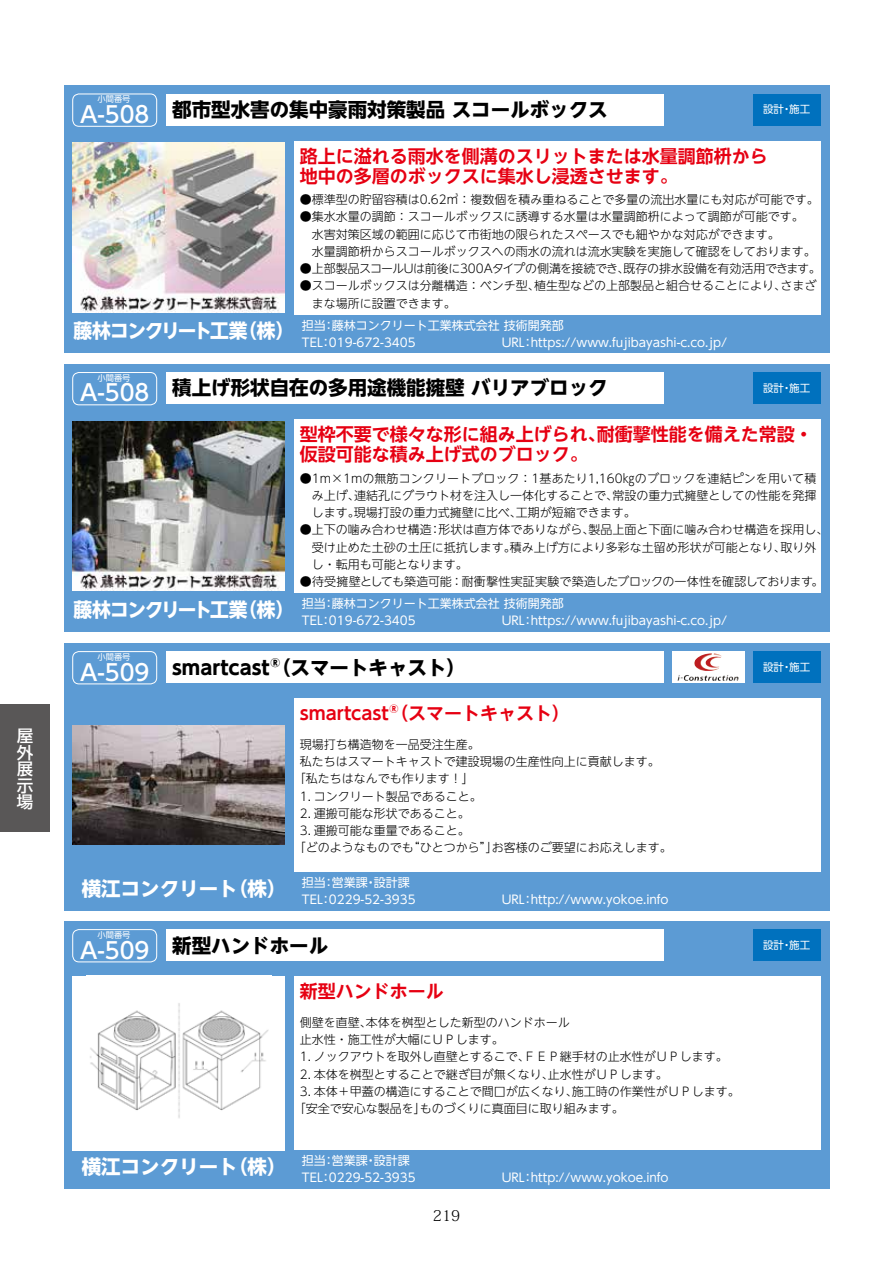
<style>
.page{position:relative;width:893px;height:1263px;background:#fff}
.page>*{position:absolute;margin:0;border:0;box-sizing:border-box;transform-origin:0 0}
.t1{font:700 19.5px "UD Shin Go NT Pro";color:#000}
.t2{font:700 19.5px "UD Shin Go NT Pro";color:#fff}
.t3{font:700 18px/20.2px "UD Shin Go NT Pro De";color:#e60012}
.t4{font:500 16.5px/16.5px "UD Shin Go Pro";color:#fff;text-align:justify}
.t5{font:300 15px "Koz Min Pro";color:#000}
.t6{font:300 12px/17.2px "UD Shin Go NT Pro";color:#000}
.t7{font:12px "UD Shin Go NT Pro";color:#fff}
.t8{font:300 12px "UD Shin Go NT Pro";letter-spacing:-.025em;color:#000}
.t9{font:300 12px "UD Shin Go NT Pro";letter-spacing:-.02em;color:#000}
.t10{font:10.5px "UD Shin Go NT Pro";color:#fff}
.t11{font:8.25px "UD Shin Go NT Pro";color:#fff}
.s1{font-weight:500;font-size:22.5px;color:#fff}
.s2{font-weight:700;font-size:19.5px}
</style>
<div class="page">
<div style="left:64px;top:921px;width:765px;height:267px;background:#5c9bd4"></div>
<div style="left:72px;top:929px;width:85px;height:33px;border:1px solid #fff;border-radius:6px"></div>
<div style="left:753px;top:929px;width:67px;height:32px;background:#0071be"></div>
<div style="left:294px;top:976px;width:526px;height:174px;background:#fff"></div>
<div style="left:166px;top:929px;width:497px;height:32px;background:#fff"></div>
<div style="left:72px;top:976px;width:213px;height:174px;background:#fff"></div>
<img style="left:90px;top:1003px;width:179px;height:115px">
<div style="left:64px;top:643px;width:765px;height:267px;background:#5c9bd4"></div>
<div style="left:72px;top:651px;width:85px;height:33px;border:1px solid #fff;border-radius:6px"></div>
<div style="left:753px;top:651px;width:67px;height:32px;background:#0071be"></div>
<div style="left:294px;top:698px;width:526px;height:174px;background:#fff"></div>
<div style="left:166px;top:651px;width:497px;height:32px;background:#fff"></div>
<img style="left:72px;top:725px;width:213px;height:120px">
<div style="left:672px;top:651px;width:72px;height:32px;background:#fff"></div>
<img style="left:684px;top:653px;width:37px;height:28px">
<div style="left:64px;top:364px;width:765px;height:267px;background:#5c9bd4"></div>
<div style="left:72px;top:372px;width:85px;height:33px;border:1px solid #fff;border-radius:6px"></div>
<div style="left:753px;top:372px;width:67px;height:32px;background:#0071be"></div>
<div style="left:294px;top:419px;width:526px;height:174px;background:#fff"></div>
<div style="left:166px;top:372px;width:497px;height:32px;background:#fff"></div>
<img style="left:72px;top:421px;width:213px;height:170px">
<div style="left:64px;top:85px;width:765px;height:268px;background:#5c9bd4"></div>
<div style="left:72px;top:94px;width:85px;height:33px;border:1px solid #fff;border-radius:6px"></div>
<div style="left:753px;top:94px;width:67px;height:31px;background:#0071be"></div>
<div style="left:294px;top:141px;width:526px;height:173px;background:#fff"></div>
<div style="left:166px;top:94px;width:497px;height:32px;background:#fff"></div>
<img style="left:72px;top:143px;width:213px;height:169px">
<div style="left:0;top:704px;width:50px;height:128px;background:#595757"></div>
<h3 class="t4" style="left:17px;top:727px;width:18px">屋外展示場</h3>
<p class="t11" style="left:98px;top:92px;width:34px">小間番号</p>
<h1 class="t1" style="left:80px;top:94px;width:529px"><span class="s1">A-508</span> 都市型水害の集中豪雨対策製品 スコールボックス</h1>
<p class="t10" style="left:763px;top:101px;width:49px">設計・施工</p>
<h2 class="t3" style="left:300px;top:145px;width:469px">路上に溢れる雨水を側溝のスリットまたは水量調節枡から地中の多層のボックスに集水し浸透させます。</h2>
<p class="t6" style="left:300px;top:190px;width:520px">●標準型の貯留容積は0.62㎥：複数個を積み重ねることで多量の流出水量にも対応が可能です。</p>
<p class="t6" style="left:300px;top:208px;width:517px">●集水水量の調節：スコールボックスに誘導する水量は水量調節枡によって調節が可能です。　水害対策区域の範囲に応じて市街地の限られたスペースでも細やかな対応ができます。<br>　水量調節枡からスコールボックスへの雨水の流れは流水実験を実施して確認をしております。</p>
<p class="t8" style="left:300px;top:259px;width:522px">●上部製品スコールUは前後に300Aタイプの側溝を接続でき、既存の排水設備を有効活用できます。</p>
<p class="t6" style="left:312px;top:277px;width:506px;text-indent:-12px">●スコールボックスは分離構造：ベンチ型、植生型などの上部製品と組合せることにより、さまざまな場所に設置できます。</p>
<p class="t7" style="left:73px;top:315px;width:492px"><span class="s2">藤林コンクリート工業（株）</span> 担当：藤林コンクリート工業株式会社 技術開発部</p>
<p class="t7" style="left:302px;top:332px;width:115px">TEL：019-672-3405</p>
<p class="t7" style="left:502px;top:332px;width:227px">URL：https://www.fujibayashi-c.co.jp/</p>
<p class="t11" style="left:98px;top:371px;width:34px">小間番号</p>
<h1 class="t1" style="left:80px;top:372px;width:529px"><span class="s1">A-508</span> 積上げ形状自在の多用途機能擁壁 バリアブロック</h1>
<p class="t10" style="left:763px;top:379px;width:49px">設計・施工</p>
<h2 class="t3" style="left:300px;top:424px;width:514px">型枠不要で様々な形に組み上げられ、耐衝撃性能を備えた常設・仮設可能な積み上げ式のブロック。</h2>
<p class="t6" style="left:312px;top:469px;width:506px;text-align:justify;text-indent:-12px">●1m×1mの無筋コンクリートブロック：1基あたり1,160㎏のブロックを連結ピンを用いて積み上げ、連結孔にグラウト材を注入し一体化することで、常設の重力式擁壁としての性能を発揮します。現場打設の重力式擁壁に比べ、工期が短縮できます。</p>
<p class="t6" style="left:312px;top:521px;width:518px;text-indent:-12px">●上下の噛み合わせ構造：形状は直方体でありながら、製品上面と下面に噛み合わせ構造を採用し、受け止めた土砂の土圧に抵抗します。積み上げ方により多彩な土留め形状が可能となり、取り外し・転用も可能となります。</p>
<p class="t9" style="left:300px;top:572px;width:525px">●待受擁壁としても築造可能：耐衝撃性実証実験で築造したブロックの一体性を確認しております。</p>
<p class="t7" style="left:73px;top:594px;width:492px"><span class="s2">藤林コンクリート工業（株）</span> 担当：藤林コンクリート工業株式会社 技術開発部</p>
<p class="t7" style="left:302px;top:611px;width:115px">TEL：019-672-3405</p>
<p class="t7" style="left:502px;top:611px;width:227px">URL：https://www.fujibayashi-c.co.jp/</p>
<p class="t11" style="left:98px;top:650px;width:34px">小間番号</p>
<h1 class="t1" style="left:80px;top:651px;width:387px"><span class="s1">A-509</span> SMARTCAST®（スマートキャスト）</h1>
<h2 class="t3" style="left:300px;top:703px;width:272px">SMARTCAST®（スマートキャスト）</h2>
<p class="t6" style="left:300px;top:735px;width:181px">現場打ち構造物を一品受注生産。</p>
<p class="t6" style="left:300px;top:752px;width:361px">私たちはスマートキャストで建設現場の生産性向上に貢献します。</p>
<p class="t6" style="left:294px;top:770px;width:181px">「私たちはなんでも作ります！」</p>
<p class="t6" style="left:300px;top:787px;width:183px">1．コンクリート製品であること。</p>
<p class="t6" style="left:300px;top:804px;width:171px">2．運搬可能な形状であること。</p>
<p class="t6" style="left:300px;top:821px;width:171px">3．運搬可能な重量であること。</p>
<p class="t6" style="left:294px;top:839px;width:379px">「どのようなものでも“ひとつから”」お客様のご要望にお応えします。</p>
<h1 class="t2" style="left:82px;top:872px;width:330px">横江コンクリート（株） <sup>担当：営業課・設計課</sup></h1>
<p class="t7" style="left:302px;top:890px;width:115px">TEL：0229-52-3935</p>
<p class="t7" style="left:502px;top:890px;width:168px">URL：http://www.yokoe.info</p>
<p class="t11" style="left:98px;top:928px;width:34px">小間番号</p>
<h1 class="t1" style="left:80px;top:929px;width:249px"><span class="s1">A-509</span> 新型ハンドホール</h1>
<h2 class="t3" style="left:300px;top:981px;width:145px">新型ハンドホール</h2>
<p class="t6" style="left:300px;top:1013px;width:271px">側壁を直壁、本体を桝型とした新型のハンドホール</p>
<p class="t6" style="left:300px;top:1030px;width:205px">止水性・施工性が大幅にＵＰします。</p>
<p class="t6" style="left:300px;top:1048px;width:429px">1．ノックアウトを取外し直壁とするこで、ＦＥＰ継手材の止水性がＵＰします。</p>
<p class="t6" style="left:300px;top:1065px;width:369px">2．本体を桝型とすることで継ぎ目が無くなり、止水性がＵＰします。</p>
<p class="t6" style="left:300px;top:1082px;width:441px">3．本体＋甲蓋の構造にすることで間口が広くなり、施工時の作業性がＵＰします。</p>
<p class="t6" style="left:294px;top:1099px;width:331px">「安全で安心な製品を」ものづくりに真面目に取り組みます。</p>
<h1 class="t2" style="left:82px;top:1150px;width:330px">横江コンクリート（株） <sup>担当：営業課・設計課</sup></h1>
<p class="t7" style="left:302px;top:1168px;width:115px">TEL：0229-52-3935</p>
<p class="t7" style="left:502px;top:1168px;width:168px">URL：http://www.yokoe.info</p>
<p class="t5" style="left:433px;top:1205px;width:29px">219</p>
<p class="t10" style="left:763px;top:658px;width:49px">設計・施工</p>
<p class="t10" style="left:763px;top:936px;width:49px">設計・施工</p>
</div>
